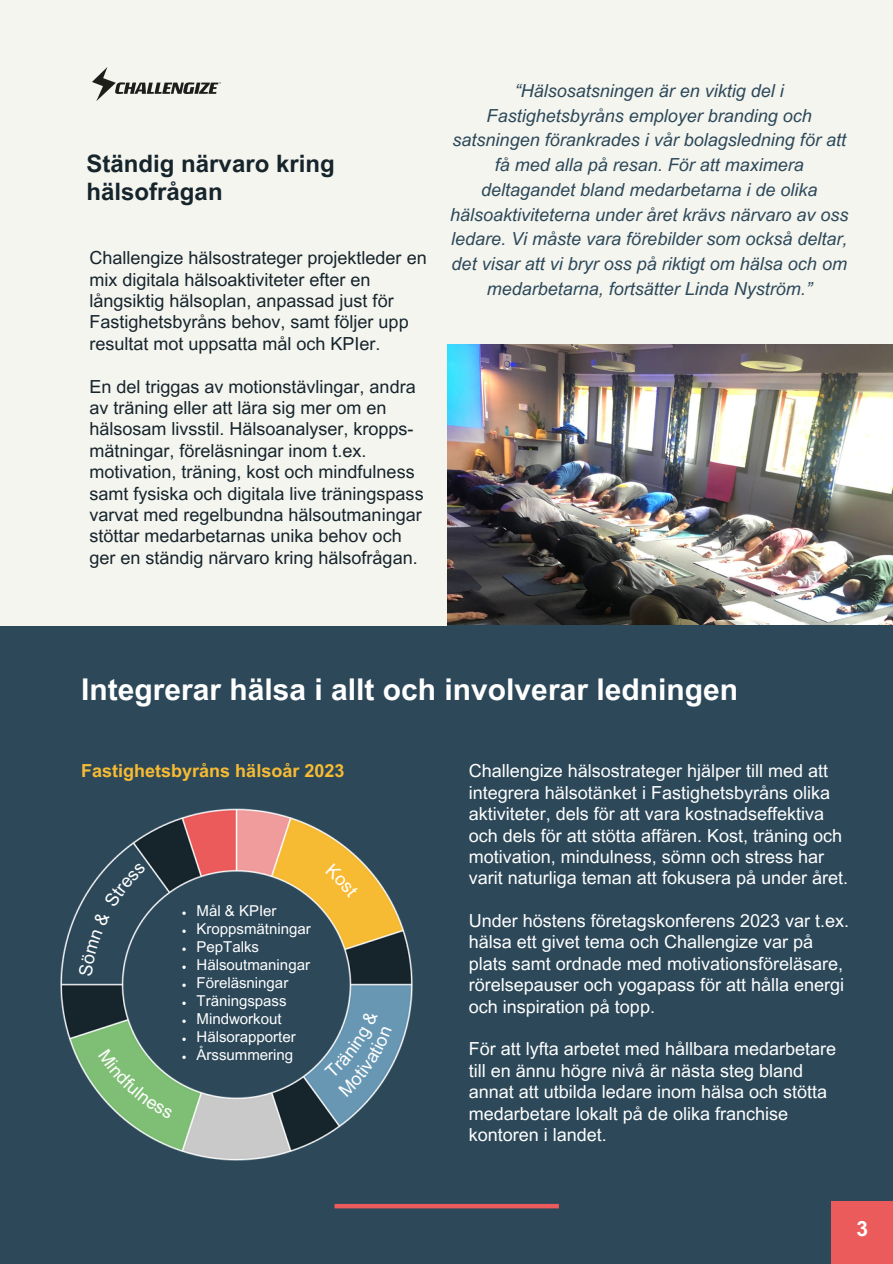
<style>
.page{position:relative;width:893px;height:1264px;background:#fff}
.page>*{position:absolute;margin:0;border:0;box-sizing:border-box;transform-origin:0 0}
.t1{font:700 30px "Arial MT Pro";color:#fff}
.t2{font:700 24px/28.2px "Arial MT Pro";color:#16242c}
.t3{font:700 21px "Arial MT Pro";color:#fff}
.t4{font:18px/21.3px "Arial MT Pro";color:#fff}
.t5{font:18px/21.3px "Arial MT Pro";color:#16242c}
.t6{font:italic 18px/24.8px "Arial MT Pro";color:#2c4859;text-align:center}
.t7{font:700 18px "Arial MT Pro";color:#f7bb33}
.t8{font:15px "Arial MT Pro";color:#fff}
</style>
<div class="page">
<div style="left:0;top:0;width:892px;height:1263px;background:#f5f5ef"></div>
<img style="left:447px;top:344px;width:445px;height:281px">
<div style="left:0;top:625px;width:892px;height:638px;background:#2c4859"></div>
<div style="left:831px;top:1201px;width:61px;height:62px;background:#eb5b5b"></div>
<img style="left:92px;top:67px;width:129px;height:34px">
<div style="left:334px;top:1203px;width:225px;height:5px;background:#eb5b5b"></div>
<img style="left:60px;top:808px;width:353px;height:353px">
<svg style="left:182px;top:911px;width:4px;height:3px"></svg>
<svg style="left:182px;top:929px;width:4px;height:3px"></svg>
<svg style="left:182px;top:947px;width:4px;height:3px"></svg>
<svg style="left:182px;top:965px;width:4px;height:3px"></svg>
<svg style="left:182px;top:983px;width:4px;height:3px"></svg>
<svg style="left:182px;top:1001px;width:4px;height:3px"></svg>
<svg style="left:182px;top:1019px;width:4px;height:3px"></svg>
<svg style="left:182px;top:1037px;width:4px;height:3px"></svg>
<svg style="left:182px;top:1055px;width:4px;height:3px"></svg>
<svg style="left:78px;top:862px;width:68px;height:113px"></svg>
<svg style="left:325px;top:863px;width:34px;height:34px"></svg>
<svg style="left:98px;top:1048px;width:75px;height:70px;background:#75ae73"></svg>
<svg style="left:324px;top:1009px;width:68px;height:87px;background:#618ca7"></svg>
<p class="t2" style="left:87px;top:152px;width:250px">Ständig närvaro kring hälsofrågan</p>
<p class="t5" style="left:89px;top:249px;width:339px">Challengize hälsostrateger projektleder en mix digitala hälsoaktiviteter efter en långsiktig hälsoplan, anpassad just för Fastighetsbyråns behov, samt följer upp resultat mot uppsatta mål och KPIer.</p>
<p class="t5" style="left:89px;top:378px;width:336px">En del triggas av motionstävlingar, andra av träning eller att lära sig mer om en hälsosam livsstil. Hälsoanalyser, kropps&shy;mätningar, föreläsningar inom t.ex. motivation, träning, kost och mindfulness samt fysiska och digitala live träningspass varvat med regelbundna hälsoutmaningar stöttar medarbetarnas unika behov och</p>
<p class="t5" style="left:89px;top:549px;width:330px">ger en ständig närvaro kring hälsofrågan.</p>
<p class="t6" style="left:450px;top:80px;width:400px">“Hälsosatsningen är en viktig del i Fastighetsbyråns employer branding och satsningen förankrades i vår bolagsledning för att få med alla på resan. För att maximera deltagandet bland medarbetarna i de olika hälsoaktiviteterna under året krävs närvaro av oss ledare. Vi måste vara förebilder som också deltar, det visar att vi bryr oss på riktigt om hälsa och om medarbetarna, fortsätter Linda Nyström.”</p>
<p class="t1" style="left:81px;top:678px;width:658px">Integrerar hälsa i allt och involverar ledningen</p>
<p class="t7" style="left:81px;top:764px;width:265px">Fastighetsbyråns hälsoår 2023</p>
<p class="t8" style="left:196px;top:905px;width:81px">Mål &amp; KPIer</p>
<p class="t8" style="left:196px;top:923px;width:116px">Kroppsmätningar</p>
<p class="t8" style="left:196px;top:941px;width:64px">PepTalks</p>
<p class="t8" style="left:196px;top:959px;width:115px">Hälsoutmaningar</p>
<p class="t8" style="left:196px;top:977px;width:93px">Föreläsningar</p>
<p class="t8" style="left:196px;top:995px;width:91px">Träningspass</p>
<p class="t8" style="left:196px;top:1013px;width:86px">Mindworkout</p>
<p class="t8" style="left:196px;top:1031px;width:101px">Hälsorapporter</p>
<p class="t8" style="left:196px;top:1049px;width:98px">Årssummering</p>
<p class="t4" style="left:469px;top:762px;width:381px">Challengize hälsostrateger hjälper till med att integrera hälsotänket i Fastighetsbyråns olika aktiviteter, dels för att vara kostnadseffektiva och dels för att stötta affären. Kost, träning och motivation, mindulness, sömn och stress har varit naturliga teman att fokusera på under året.</p>
<p class="t4" style="left:469px;top:912px;width:382px">Under höstens företagskonferens 2023 var t.ex. hälsa ett givet tema och Challengize var på plats samt ordnade med motivationsföreläsare, rörelsepauser och yogapass för att hålla energi och inspiration på topp.</p>
<p class="t4" style="left:469px;top:1040px;width:369px">För att lyfta arbetet med hållbara medarbetare till en ännu högre nivå är nästa steg bland annat att utbilda ledare inom hälsa och stötta medarbetare lokalt på de olika franchise kontoren i landet.</p>
<p class="t3" style="left:856px;top:1220px;width:13px">3</p>
</div>
